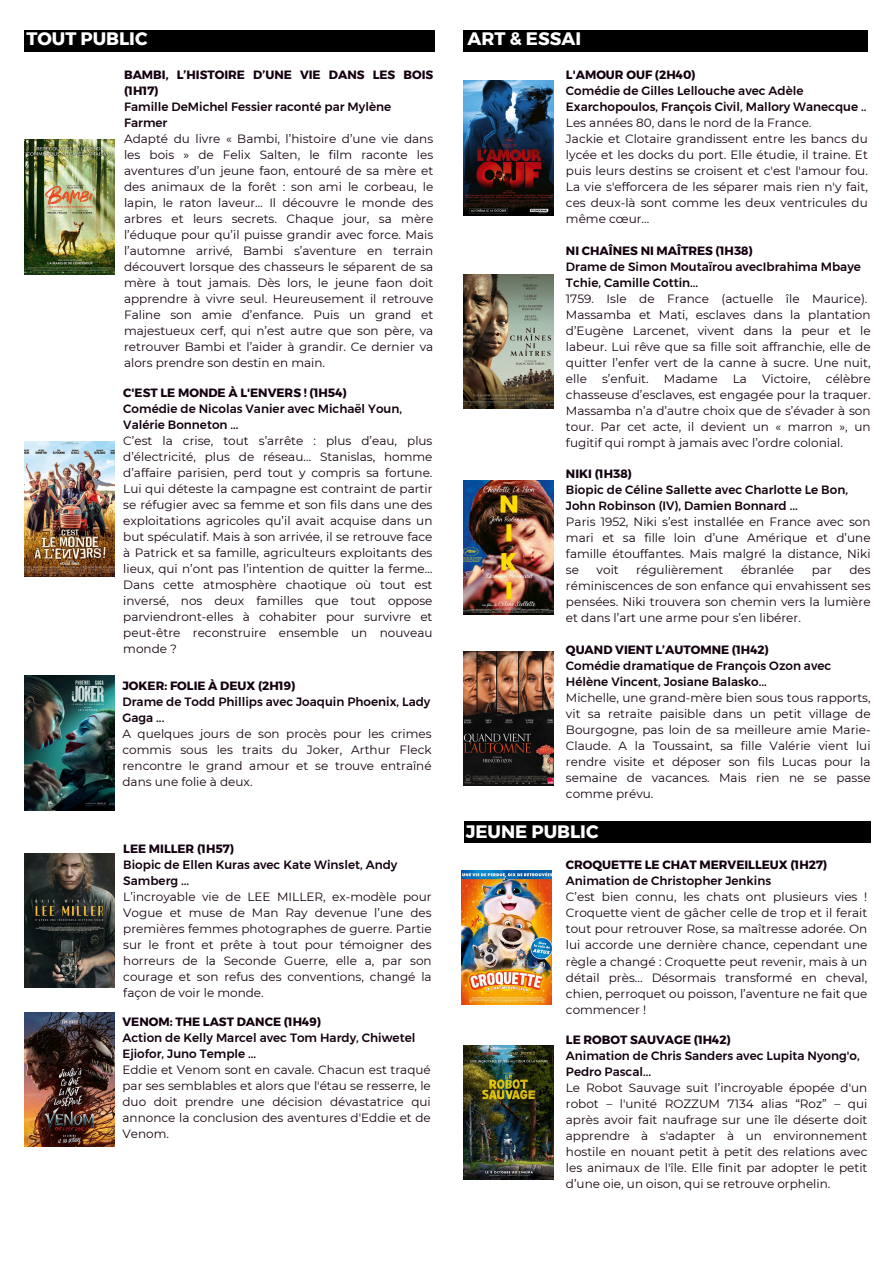
<style>
.page{position:relative;width:894px;height:1264px;background:#fff}
.page>*{position:absolute;margin:0;border:0;box-sizing:border-box;transform-origin:0 0}
.t1{font:700 18px "Montserrat";color:#fff}
.t2{font:12px/16px "Montserrat";color:#14000f;text-align:justify}
.t3{font:500 12px/16px "Montserrat";color:#14000f}
.t4{font:700 12px/16px "Montserrat";color:#14000f}
</style>
<div class="page">
<div style="left:25px;top:30px;width:410px;height:21px;background:#000"></div>
<img style="left:25px;top:675px;width:90px;height:135px">
<img style="left:25px;top:441px;width:90px;height:135px">
<img style="left:25px;top:139px;width:90px;height:135px">
<div style="left:463px;top:30px;width:404px;height:21px;background:#000"></div>
<img style="left:25px;top:853px;width:90px;height:134px">
<img style="left:463px;top:81px;width:90px;height:135px">
<img style="left:25px;top:1012px;width:90px;height:134px">
<img style="left:463px;top:274px;width:90px;height:134px">
<img style="left:463px;top:480px;width:90px;height:134px">
<img style="left:463px;top:651px;width:90px;height:134px">
<div style="left:463px;top:821px;width:407px;height:22px;background:#000"></div>
<img style="left:462px;top:870px;width:90px;height:134px">
<img style="left:463px;top:1045px;width:90px;height:134px">
<p class="t1" style="left:26px;top:28px;width:122px">TOUT PUBLIC</p>
<p class="t4" style="left:124px;top:67px;width:310px">BAMBI, L’HISTOIRE D’UNE VIE DANS LES BOIS (1H17)</p>
<p class="t3" style="left:124px;top:99px;width:268px">Famille DeMichel Fessier raconté par Mylène<br>Farmer</p>
<p class="t2" style="left:124px;top:131px;width:310px">Adapté du livre « Bambi, l’histoire d’une vie dans les bois » de Felix Salten, le film raconte les aventures d’un jeune faon, entouré de sa mère et des animaux de la forêt : son ami le corbeau, le lapin, le raton laveur… Il découvre le monde des arbres et leurs secrets. Chaque jour, sa mère l’éduque pour qu’il puisse grandir avec force. Mais l’automne arrivé, Bambi s’aventure en terrain découvert lorsque des chasseurs le séparent de sa mère à tout jamais. Dès lors, le jeune faon doit apprendre à vivre seul. Heureusement il retrouve Faline son amie d’enfance. Puis un grand et majestueux cerf, qui n’est autre que son père, va retrouver Bambi et l’aider à grandir. Ce dernier va alors prendre son destin en main.</p>
<p class="t4" style="left:123px;top:384px;width:225px">C'EST LE MONDE À L'ENVERS ! (1H54)</p>
<p class="t3" style="left:123px;top:400px;width:280px">Comédie de Nicolas Vanier avec Michaël Youn,<br>Valérie Bonneton ...</p>
<p class="t2" style="left:123px;top:432px;width:310px">C’est la crise, tout s’arrête : plus d’eau, plus d’électricité, plus de réseau… Stanislas, homme d’affaire parisien, perd tout y compris sa fortune.<br>Lui qui déteste la campagne est contraint de partir se réfugier avec sa femme et son fils dans une des exploitations agricoles qu’il avait acquise dans un but spéculatif. Mais à son arrivée, il se retrouve face à Patrick et sa famille, agriculteurs exploitants des lieux, qui n’ont pas l’intention de quitter la ferme… Dans cette atmosphère chaotique où tout est inversé, nos deux familles que tout oppose parviendront-elles à cohabiter pour survivre et peut-être reconstruire ensemble un nouveau monde ?</p>
<p class="t4" style="left:122px;top:677px;width:174px">JOKER: FOLIE À DEUX (2H19)</p>
<p class="t3" style="left:122px;top:693px;width:309px">Drame de Todd Phillips avec Joaquin Phoenix, Lady<br>Gaga ...</p>
<p class="t2" style="left:122px;top:725px;width:310px">A quelques jours de son procès pour les crimes commis sous les traits du Joker, Arthur Fleck rencontre le grand amour et se trouve entraîné dans une folie à deux.</p>
<p class="t4" style="left:123px;top:840px;width:112px">LEE MILLER (1H57)</p>
<p class="t3" style="left:123px;top:856px;width:275px">Biopic de Ellen Kuras avec Kate Winslet, Andy<br>Samberg ...</p>
<p class="t2" style="left:123px;top:888px;width:310px">L’incroyable vie de LEE MILLER, ex-modèle pour Vogue et muse de Man Ray devenue l’une des premières femmes photographes de guerre. Partie sur le front et prête à tout pour témoigner des horreurs de la Seconde Guerre, elle a, par son courage et son refus des conventions, changé la façon de voir le monde.</p>
<p class="t4" style="left:122px;top:1013px;width:200px">VENOM: THE LAST DANCE (1H49)</p>
<p class="t3" style="left:122px;top:1029px;width:294px">Action de Kelly Marcel avec Tom Hardy, Chiwetel<br>Ejiofor, Juno Temple ...</p>
<p class="t2" style="left:122px;top:1061px;width:310px">Eddie et Venom sont en cavale. Chacun est traqué par ses semblables et alors que l'étau se resserre, le duo doit prendre une décision dévastatrice qui annonce la conclusion des aventures d'Eddie et de Venom.</p>
<p class="t1" style="left:467px;top:28px;width:115px">ART &amp; ESSAI</p>
<p class="t4" style="left:565px;top:67px;width:131px">L'AMOUR OUF (2H40)</p>
<p class="t3" style="left:565px;top:83px;width:302px">Comédie de Gilles Lellouche avec Adèle<br>Exarchopoulos, François Civil, Mallory Wanecque ..</p>
<p class="t2" style="left:565px;top:115px;width:303px;text-align:left">Les années 80, dans le nord de la France.<br>Jackie et Clotaire grandissent entre les bancs du lycée et les docks du port. Elle étudie, il traine. Et puis leurs destins se croisent et c'est l'amour fou.<br>La vie s'efforcera de les séparer mais rien n'y fait, ces deux-là sont comme les deux ventricules du même cœur...</p>
<p class="t4" style="left:565px;top:242px;width:188px">NI CHAÎNES NI MAÎTRES (1H38)</p>
<p class="t3" style="left:565px;top:258px;width:296px">Drame de Simon Moutaïrou avecIbrahima Mbaye<br>Tchie, Camille Cottin...</p>
<p class="t2" style="left:565px;top:290px;width:306px;text-align:left">1759. Isle de France (actuelle île Maurice).<br>Massamba et Mati, esclaves dans la plantation d’Eugène Larcenet, vivent dans la peur et le labeur. Lui rêve que sa fille soit affranchie, elle de quitter l’enfer vert de la canne à sucre. Une nuit, elle</p>
<p class="t2" style="left:602px;top:370px;width:48px">s’enfuit.</p>
<p class="t2" style="left:663px;top:370px;width:55px">Madame</p>
<p class="t2" style="left:732px;top:370px;width:16px">La</p>
<p class="t2" style="left:761px;top:370px;width:50px">Victoire,</p>
<p class="t2" style="left:565px;top:370px;width:306px;text-indent:260px">célèbre chasseuse d’esclaves, est engagée pour la traquer.<br>Massamba n’a d’autre choix que de s’évader à son tour. Par cet acte, il devient un « marron », un fugitif qui rompt à jamais avec l’ordre colonial.</p>
<p class="t4" style="left:565px;top:466px;width:68px">NIKI (1H38)</p>
<p class="t3" style="left:565px;top:482px;width:283px">Biopic de Céline Sallette avec Charlotte Le Bon,<br>John Robinson (IV), Damien Bonnard ...</p>
<p class="t2" style="left:565px;top:514px;width:306px">Paris 1952, Niki s’est installée en France avec son mari et sa fille loin d’une Amérique et d’une famille étouffantes. Mais malgré la distance, Niki se</p>
<p class="t2" style="left:565px;top:562px;width:306px;text-indent:283px">des réminiscences de son enfance qui envahissent ses pensées. Niki trouvera son chemin vers la lumière et dans l’art une arme pour s’en libérer.</p>
<p class="t4" style="left:565px;top:641px;width:204px">QUAND VIENT L’AUTOMNE (1H42)</p>
<p class="t3" style="left:565px;top:657px;width:267px">Comédie dramatique de François Ozon avec<br>Hélène Vincent, Josiane Balasko...</p>
<p class="t2" style="left:565px;top:689px;width:306px">Michelle, une grand-mère bien sous tous rapports, vit sa retraite paisible dans un petit village de Bourgogne, pas loin de sa meilleure amie Marie-Claude. A la Toussaint, sa fille Valérie vient lui rendre visite et déposer son fils Lucas pour la semaine de vacances. Mais rien ne se passe comme prévu.</p>
<h1 class="t1" style="left:465px;top:820px;width:134px">JEUNE PUBLIC</h1>
<p class="t4" style="left:565px;top:857px;width:263px">CROQUETTE LE CHAT MERVEILLEUX (1H27)</p>
<p class="t3" style="left:565px;top:873px;width:207px">Animation de Christopher Jenkins</p>
<p class="t2" style="left:565px;top:889px;width:303px">C’est bien connu, les chats ont plusieurs vies !<br>Croquette vient de gâcher celle de trop et il ferait tout pour retrouver Rose, sa maîtresse adorée. On lui accorde une dernière chance, cependant une règle a changé : Croquette peut revenir, mais à un détail près... Désormais transformé en cheval, chien, perroquet ou poisson, l’aventure ne fait que commencer !</p>
<p class="t4" style="left:565px;top:1031px;width:166px">LE ROBOT SAUVAGE (1H42)</p>
<p class="t3" style="left:565px;top:1047px;width:295px">Animation de Chris Sanders avec Lupita Nyong'o,<br>Pedro Pascal...</p>
<p class="t2" style="left:565px;top:1079px;width:303px">Le Robot Sauvage suit l’incroyable épopée d'un robot – l'unité ROZZUM 7134 alias “Roz” – qui après avoir fait naufrage sur une île déserte doit apprendre à s'adapter à un environnement hostile en nouant petit à petit des relations avec les animaux de l'île. Elle finit par adopter le petit d’une oie, un oison, qui se retrouve orphelin.</p>
<p class="t2" style="left:596px;top:562px;width:24px">voit</p>
<p class="t2" style="left:636px;top:562px;width:89px">régulièrement</p>
<p class="t2" style="left:740px;top:562px;width:55px">ébranlée</p>
<p class="t2" style="left:811px;top:562px;width:22px">par</p>
</div>
